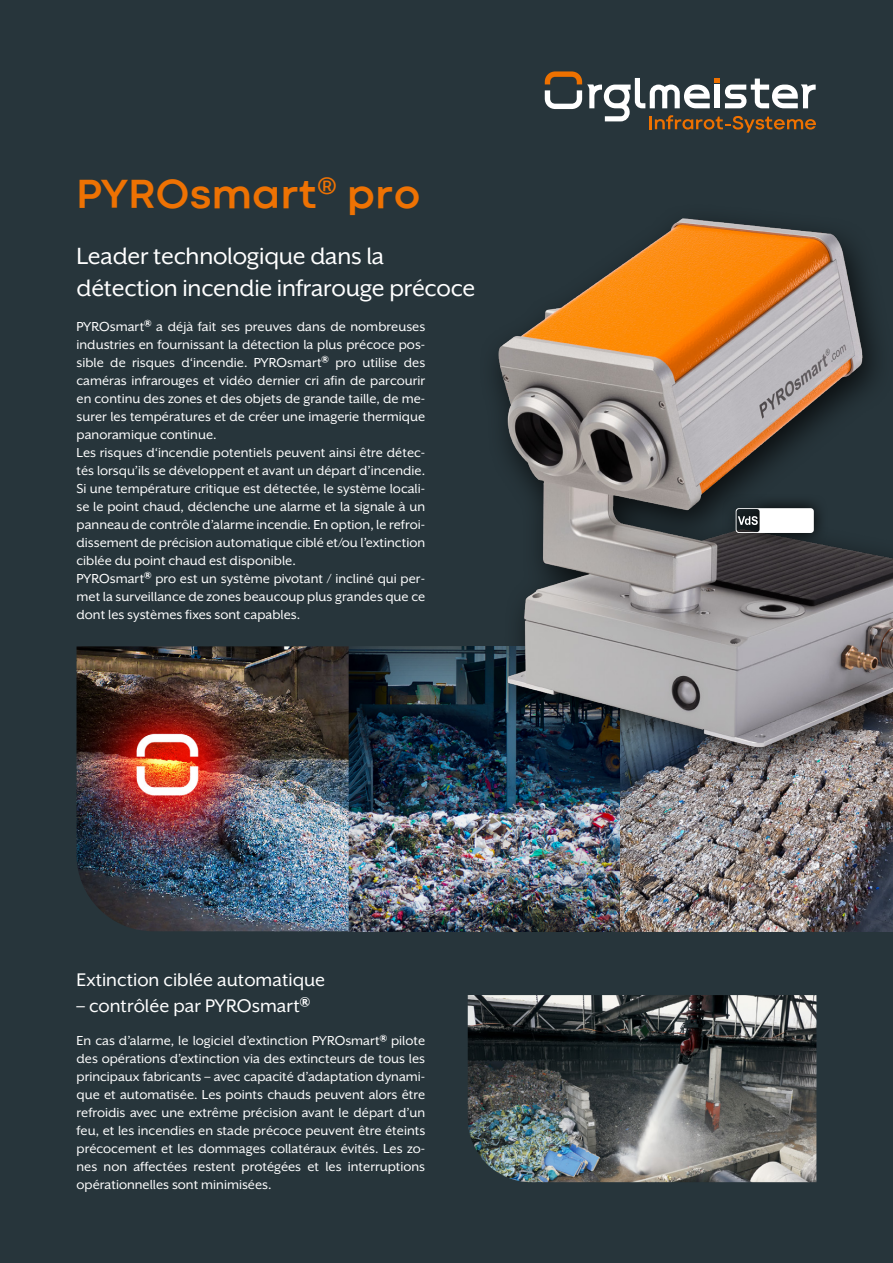
<style>
.page{position:relative;width:893px;height:1263px;background:#27353b}
.page>*{position:absolute;margin:0;border:0;box-sizing:border-box;transform-origin:0 0}
.t1{font:700 42px "Codec Cold";color:#ee7203}
.t2{font:27px/32.4px "Mr Eaves XL San OT";letter-spacing:-.01em;color:#fff}
.t3{font:21px "Mr Eaves XL San OT";color:#fff}
.t4{font:15px/18px "Mr Eaves XL San OT";color:#fff;text-align:justify}
.s1{font-weight:700}
</style>
<div class="page">
<svg style="left:545px;top:71px;width:271px;height:62px"></svg>
<img style="left:77px;top:646px;width:816px;height:285px">
<img style="left:485px;top:218px;width:408px;height:569px">
<img style="left:468px;top:995px;width:348px;height:187px">
<svg style="left:721px;top:494px;width:107px;height:53px"></svg>
<svg style="left:736px;top:508px;width:78px;height:25px"></svg>
<div style="left:761px;top:512px;width:50px;height:19px;background:#fff"></div>
<p class="t1" style="left:77px;top:170px;width:346px">PYROsmart<sup>®</sup> pro</p>
<p class="t2" style="left:77px;top:240px;width:400px">Leader technologique dans la détection incendie infrarouge précoce</p>
<p class="t4" style="left:77px;top:317px;width:350px">PYROsmart<span class="s1">®</span> a déjà fait ses preuves dans de nombreuses industries en fournissant la détection la plus précoce pos&shy;sible de risques d‘incendie. PYROsmart<span class="s1">®</span> pro utilise des caméras infrarouges et vidéo dernier cri afin de parcourir en continu des zones et des objets de grande taille, de me&shy;surer les températures et de créer une imagerie thermique panoramique continue.</p>
<p class="t4" style="left:77px;top:443px;width:350px">Les risques d‘incendie potentiels peuvent ainsi être détec&shy;tés lorsqu’ils se développent et avant un départ d’incendie.<br>Si une température critique est détectée, le système locali&shy;se le point chaud, déclenche une alarme et la signale à un panneau de contrôle d’alarme incendie. En option, le refroi&shy;dissement de précision automatique ciblé et/ou l’extinction ciblée du point chaud est disponible.</p>
<p class="t4" style="left:77px;top:569px;width:350px">PYROsmart<span class="s1">®</span> pro est un système pivotant / incliné qui per&shy;met la surveillance de zones beaucoup plus grandes que ce dont les systèmes fixes sont capables.</p>
<p class="t3" style="left:77px;top:969px;width:250px">Extinction ciblée automatique</p>
<p class="t3" style="left:77px;top:995px;width:235px">– contrôlée par PYROsmart<span class="s1">®</span></p>
<p class="t4" style="left:77px;top:1032px;width:350px">En cas d’alarme, le logiciel d’extinction PYROsmart<span class="s1">®</span> pilote des opérations d’extinction via des extincteurs de tous les principaux fabricants – avec capacité d’adaptation dynami&shy;que et automatisée. Les points chauds peuvent alors être refroidis avec une extrême précision avant le départ d’un feu, et les incendies en stade précoce peuvent être éteints précocement et les dommages collatéraux évités. Les zo&shy;nes non affectées restent protégées et les interruptions opérationnelles sont minimisées.</p>
</div>
